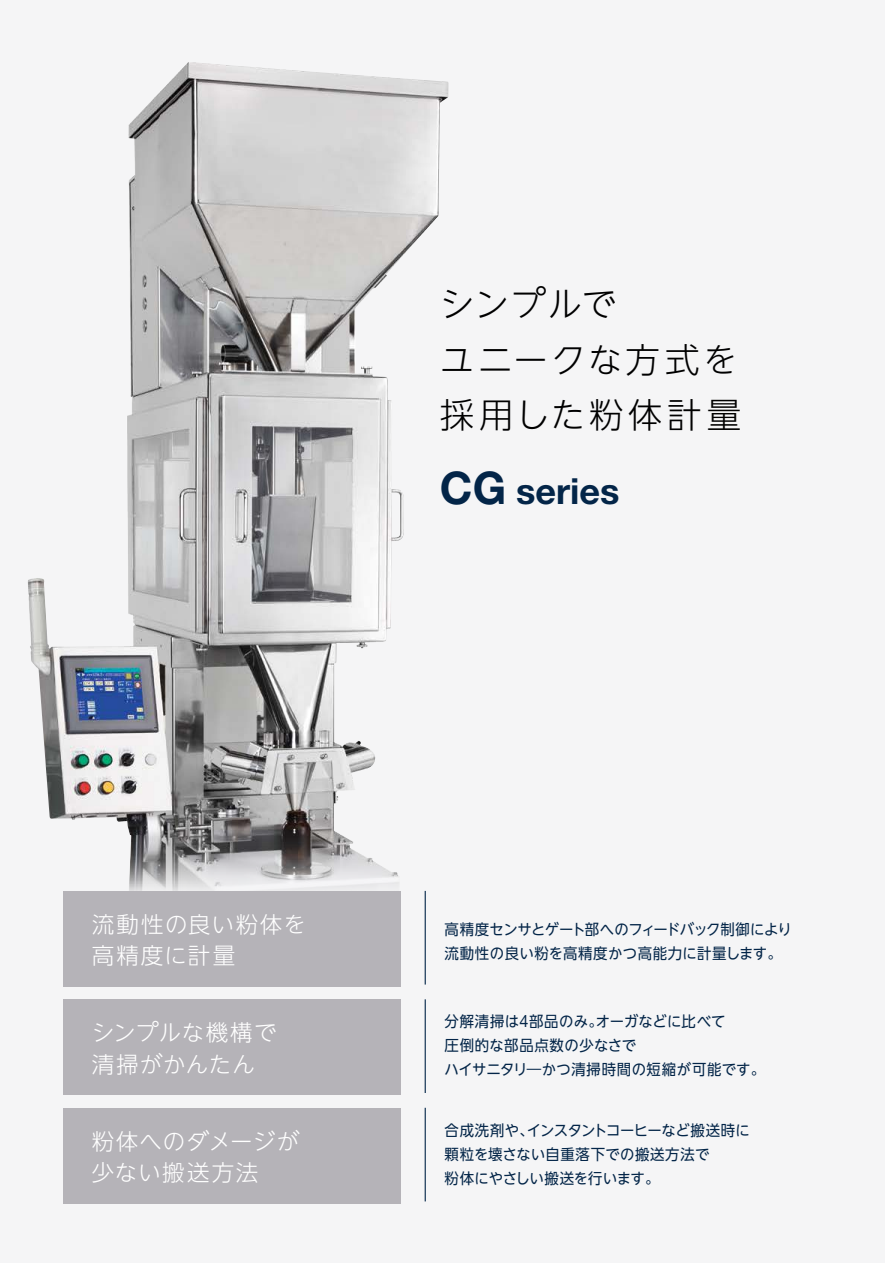
<style>
.page{position:relative;width:893px;height:1263px;background:#fff}
.page>*{position:absolute;margin:0;border:0;box-sizing:border-box;transform-origin:0 0}
.t1{font:700 36px "Helvetica Neue LT Std";color:#032548}
.t2{font:300 34.5px/55.5px "UD Shin Go NT Pr 6";letter-spacing:.09em;color:#000}
.t3{font:300 22.5px/31.5px "UD Shin Go NT Pr 6";letter-spacing:.055em;color:#fff}
.t4{font:300 22.5px/31.5px "UD Shin Go NT Pr 6";letter-spacing:.075em;color:#fff}
.t5{font:300 22.5px/31.5px "UD Shin Go NT Pr 6";letter-spacing:.035em;color:#fff}
.t6{font:15px/24px "UD Shin Go NT Pr 6";letter-spacing:.02em;color:#032548;scale:.96 1}
.s1{font-size:45px}
.s2{font-family:"Helvetica Neue LT Std";font-size:16.95px}
</style>
<div class="page">
<div style="left:0;top:0;width:884px;height:1263px;background:#f5f5f6"></div>
<img style="left:28px;top:63px;width:373px;height:1141px">
<div style="left:64px;top:891px;width:337px;height:95px;background:#b5b3b8"></div>
<hr style="left:425px;top:891px;width:1px;height:93px;background:#032548">
<div style="left:64px;top:999px;width:337px;height:96px;background:#b5b3b8"></div>
<hr style="left:425px;top:999px;width:1px;height:94px;background:#032548">
<div style="left:64px;top:1108px;width:337px;height:95px;background:#b5b3b8"></div>
<hr style="left:425px;top:1108px;width:1px;height:93px;background:#032548">
<div style="left:644px;top:1178px;width:9px;height:9px;border:4px solid #f5f5f6;border-radius:50%"></div>
<div style="left:645px;top:1179px;width:7px;height:7px;border:4px solid #f5f5f6;border-radius:50%"></div>
<h2 class="t2" style="left:440px;top:275px;width:303px">シンプルで<br>ユニークな方式を採用した粉体計量</h2>
<h1 class="t1" style="left:440px;top:469px;width:181px"><span class="s1">CG</span> series</h1>
<h3 class="t4" style="left:92px;top:908px;width:216px">流動性の良い粉体を高精度に計量</h3>
<p class="t6" style="left:445px;top:917px;width:363px">高精度センサとゲート部へのフィードバック制御により流動性の良い粉を高精度かつ高能力に計量します。</p>
<h3 class="t5" style="left:92px;top:1016px;width:186px">シンプルな機構で清掃がかんたん</h3>
<p class="t6" style="left:444px;top:1009px;width:336px">分解清掃は<span class="s2">4</span>部品のみ。オーガなどに比べて<br>圧倒的な部品点数の少なさで<br>ハイサニタリ―かつ清掃時間の短縮が可能です。</p>
<h3 class="t3" style="left:92px;top:1125px;width:209px">粉体へのダメージが少ない搬送方法</h3>
<p class="t6" style="left:445px;top:1118px;width:319px">合成洗剤や、インスタントコーヒーなど搬送時に顆粒を壊さない自重落下での搬送方法で<br>粉体にやさしい搬送を行います。</p>
</div>
